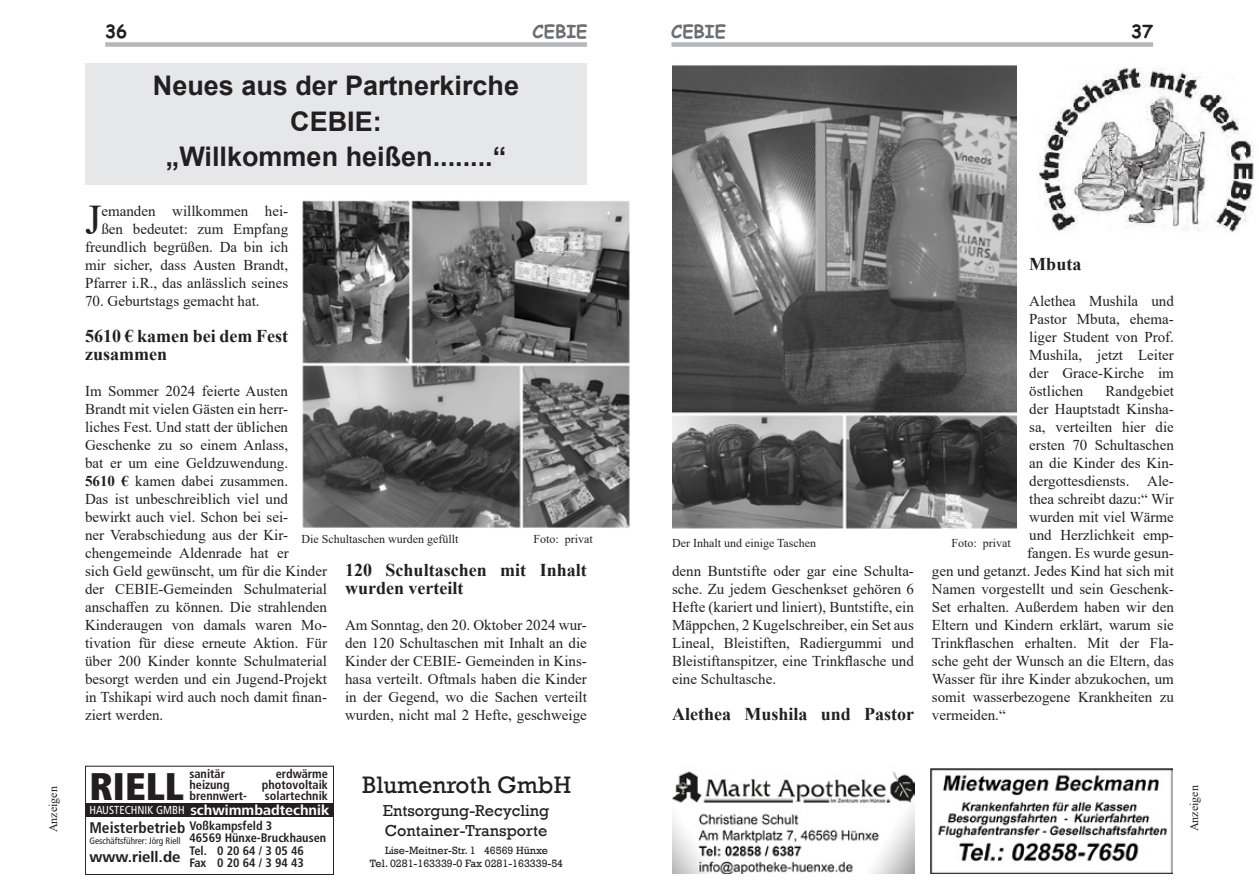
<style>
.page{position:relative;width:1259px;height:893px;background:#fff}
.page>*{position:absolute;margin:0;border:0;box-sizing:border-box;transform-origin:0 0}
.t1{font:42.15px "Times New Roman";color:#231f20}
.t2{font:900 condensed 38.55px "Frutiger";color:#231f20}
.t3{font:700 27px/36px "Arial";color:#231f20;text-align:center}
.t4{font:24.45px "Rockwell";color:#231f20}
.t5{font:700 18px/18px "Times New Roman";color:#231f20}
.t6{font:700 18px "Comic Sans MS";color:#6c6d70}
.t7{font:700 18px "Comic Sans MS";color:#231f20}
.t8{font:16.35px/19.5px "Rockwell";color:#231f20}
.t9{font:700 condensed 15.45px "Frutiger";color:#231f20}
.t10{font:700 15.45px "Frutiger Next LT";color:#231f20}
.t11{font:15px/18px "Times New Roman";color:#231f20;text-align:justify}
.t12{font:700 14.7px "Frutiger Next LT";color:#fff}
.t13{font:700 condensed 12.3px/12.3px "Frutiger";color:#231f20}
.t14{font:12px "Times New Roman";color:#231f20}
.t15{font:condensed 11.55px "Frutiger";color:#fff}
.t16{font:10.8px/13px "Rockwell";color:#231f20;text-align:center}
.t17{font:condensed 9.3px "Frutiger";color:#231f20}
.s1{font-weight:700}
</style>
<div class="page">
<div style="left:105px;top:42px;width:482px;height:5px;background:#b6b7bb"></div>
<div style="left:671px;top:42px;width:482px;height:5px;background:#b6b7bb"></div>
<img style="left:672px;top:771px;width:242px;height:102px">
<img style="left:930px;top:768px;width:242px;height:106px">
<div style="left:85px;top:766px;width:249px;height:109px;border:1px solid #231f20"></div>
<div style="left:85px;top:803px;width:249px;height:13px;background:#231f20"></div>
<div style="left:85px;top:64px;width:502px;height:121px;background:#e6e7e9"></div>
<img style="left:1038px;top:67px;width:216px;height:165px">
<img style="left:302px;top:200px;width:328px;height:328px">
<img style="left:672px;top:65px;width:344px;height:464px">
<p class="t14" style="left:45px;top:832px;width:47px;rotate:-90deg">Anzeigen</p>
<p class="t6" style="left:532px;top:18px;width:56px">CEBIE</p>
<p class="t6" style="left:671px;top:18px;width:56px">CEBIE</p>
<p class="t7" style="left:105px;top:18px;width:23px">36</p>
<p class="t7" style="left:1131px;top:18px;width:23px">37</p>
<h3 class="t3" style="left:153px;top:67px;width:368px">Neues aus der Partnerkirche<br>CEBIE:<br>„Willkommen heißen........“</h3>
<p class="t11" style="left:85px;top:202px;width:205px;text-align:right">emanden willkommen hei&shy;ßen bedeutet: zum Empfang freundlich begrüßen. Da bin ich mir sicher, dass Austen Brandt,<br>Pfarrer i.R., das anlässlich seines</p>
<p class="t11" style="left:85px;top:292px;width:176px">70. Geburtstags gemacht hat.</p>
<p class="t5" style="left:85px;top:326px;width:205px">5610 € kamen bei dem Fest zusammen</p>
<p class="t11" style="left:85px;top:382px;width:243px;text-align:left">Im Sommer 2024 feierte Austen Brandt mit vielen Gästen ein herr-<br>liches Fest. Und statt der üblichen Geschenke zu so einem Anlass,<br>bat er um eine Geldzuwendung.<br><span class="s1">5610 €</span> kamen dabei zusammen.<br>Das ist unbeschreiblich viel und bewirkt auch viel. Schon bei sei-<br>ner Verabschiedung aus der Kir&shy;chengemeinde Aldenrade hat er<br>sich Geld gewünscht, um für die Kinder der CEBIE-Gemeinden Schulmaterial anschaffen zu können. Die strahlenden Kinderaugen von damals waren Mo&shy;tivation für diese erneute Aktion. Für über 200 Kinder konnte Schulmaterial besorgt werden und ein Jugend-Projekt in Tshikapi wird auch noch damit finan&shy;ziert werden.</p>
<h1 class="t1" style="left:85px;top:190px;width:18px">J</h1>
<p class="t5" style="left:1029px;top:254px;width:54px">Mbuta</p>
<p class="t11" style="left:1029px;top:292px;width:146px">Alethea Mushila und Pastor Mbuta, ehema&shy;liger Student von Prof.<br>Mushila, jetzt Leiter der Grace-Kirche im östlichen</p>
<p class="t11" style="left:1105px;top:382px;width:70px">Randgebiet</p>
<p class="t11" style="left:1029px;top:400px;width:146px">der Hauptstadt Kinsha-</p>
<p class="t11" style="left:1029px;top:418px;width:146px">sa, verteilten hier die</p>
<p class="t11" style="left:1029px;top:436px;width:146px">ersten 70 Schultaschen</p>
<p class="t11" style="left:1029px;top:454px;width:146px">an die Kinder des Kin-</p>
<p class="t11" style="left:1029px;top:472px;width:146px">dergottesdiensts. Ale-</p>
<p class="t11" style="left:1029px;top:490px;width:146px">thea schreibt dazu:“ Wir</p>
<p class="t11" style="left:1029px;top:508px;width:146px">wurden mit viel Wärme</p>
<p class="t11" style="left:1029px;top:526px;width:146px">und Herzlichkeit emp-</p>
<p class="t11" style="left:1027px;top:544px;width:148px">fangen. Es wurde gesun-</p>
<p class="t11" style="left:932px;top:562px;width:243px">gen und getanzt. Jedes Kind hat sich mit</p>
<p class="t11" style="left:932px;top:580px;width:243px">Namen vorgestellt und sein Geschenk-</p>
<p class="t11" style="left:932px;top:598px;width:243px">Set erhalten. Außerdem haben wir den</p>
<p class="t11" style="left:932px;top:616px;width:243px">Eltern und Kindern erklärt, warum sie</p>
<p class="t11" style="left:932px;top:634px;width:243px">Trinkflaschen erhalten. Mit der Fla-</p>
<p class="t11" style="left:932px;top:652px;width:243px">sche geht der Wunsch an die Eltern, das</p>
<p class="t11" style="left:932px;top:670px;width:243px">Wasser für ihre Kinder abzukochen, um</p>
<p class="t11" style="left:932px;top:688px;width:243px">somit wasserbezogene Krankheiten zu</p>
<p class="t11" style="left:932px;top:706px;width:75px">vermeiden.“</p>
<p class="t14" style="left:301px;top:530px;width:158px">Die Schultaschen wurden gefüllt</p>
<p class="t14" style="left:533px;top:530px;width:61px">Foto: privat</p>
<p class="t14" style="left:672px;top:535px;width:146px">Der Inhalt und einige Taschen</p>
<p class="t14" style="left:951px;top:535px;width:61px">Foto: privat</p>
<p class="t5" style="left:345px;top:560px;width:243px">120 Schultaschen mit Inhalt wurden verteilt</p>
<p class="t11" style="left:345px;top:616px;width:243px">Am Sonntag, den 20. Oktober 2024 wur&shy;den 120 Schultaschen mit Inhalt an die Kinder der CEBIE- Gemeinden in Kins&shy;hasa verteilt. Oftmals haben die Kinder in der Gegend, wo die Sachen verteilt wurden, nicht mal 2 Hefte, geschweige</p>
<p class="t11" style="left:672px;top:562px;width:243px">denn Buntstifte oder gar eine Schulta&shy;sche. Zu jedem Geschenkset gehören 6<br>Hefte (kariert und liniert), Buntstifte, ein Mäppchen, 2 Kugelschreiber, ein Set aus Lineal, Bleistiften, Radiergummi und Bleistiftanspitzer, eine Trinkflasche und eine Schultasche.</p>
<p class="t5" style="left:672px;top:704px;width:244px">Alethea Mushila und Pastor</p>
<p class="t13" style="left:189px;top:768px;width:37px">sanitär</p>
<p class="t13" style="left:276px;top:768px;width:54px">erdwärme</p>
<p class="t13" style="left:189px;top:779px;width:42px">heizung</p>
<p class="t13" style="left:262px;top:779px;width:68px">photovoltaik</p>
<p class="t13" style="left:189px;top:789px;width:59px">brennwert-</p>
<p class="t13" style="left:265px;top:789px;width:65px">solartechnik</p>
<p class="t12" style="left:190px;top:802px;width:140px">schwimmbadtechnik</p>
<h2 class="t2" style="left:89px;top:763px;width:96px">RIELL</h2>
<p class="t15" style="left:89px;top:803px;width:97px">HAUSTECHNIK GMBH</p>
<p class="t9" style="left:89px;top:818px;width:97px">Meisterbetrieb</p>
<p class="t17" style="left:89px;top:835px;width:93px">Geschäftsführer: Jörg Riell</p>
<p class="t10" style="left:89px;top:848px;width:92px">www.riell.de</p>
<p class="t13" style="left:189px;top:820px;width:138px">Voßkampsfeld 3<br>46569 Hünxe-Bruckhausen<br>Tel. 0 20 64 / 3 05 46<br>Fax 0 20 64 / 3 94 43</p>
<h3 class="t4" style="left:362px;top:771px;width:210px">Blumenroth GmbH</h3>
<p class="t8" style="left:383px;top:801px;width:168px">Entsorgung-Recycling<br>Container-Transporte</p>
<p class="t16" style="left:370px;top:844px;width:195px">Lise-Meitner-Str. 1 46569 Hünxe<br>Tel. 0281-163339-0 Fax 0281-163339-54</p>
<p class="t14" style="left:1185px;top:831px;width:47px;rotate:-90deg">Anzeigen</p>
</div>
